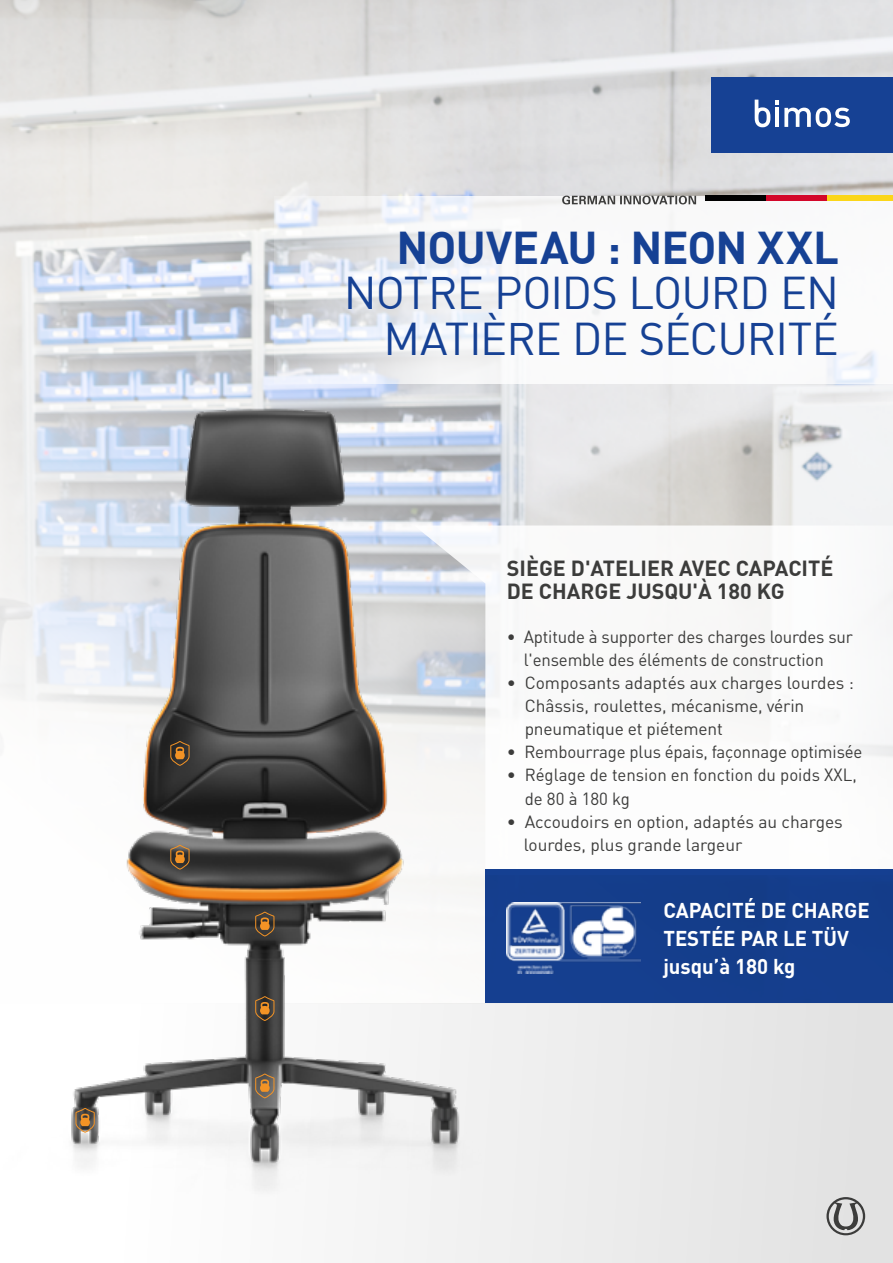
<style>
.page{position:relative;width:893px;height:1263px;background:#fff}
.page>*{position:absolute;margin:0;border:0;box-sizing:border-box;transform-origin:0 0}
.t1{font:45px/45px "DIN";letter-spacing:-.02em;color:#164194;text-align:right}
.t2{font:700 45px "DIN";letter-spacing:-.02em;color:#164194}
.t3{font:700 21.45px/23.7px "DIN";color:#3c3c3b}
.t4{font:700 21px/27.6px "DIN";color:#fff}
.t5{font:17.4px/23.1px "DIN";letter-spacing:-.01em;color:#3c3c3b}
</style>
<div class="page">
<img style="left:0;top:0;width:893px;height:525px">
<div style="left:0;top:1003px;width:893px;height:260px;background:linear-gradient(to right,#fff,#e1e1e1)"></div>
<img style="left:0;top:399px;width:554px;height:821px">
<svg style="left:170px;top:741px;width:20px;height:25px"></svg>
<svg style="left:170px;top:844px;width:20px;height:26px"></svg>
<svg style="left:255px;top:911px;width:20px;height:26px"></svg>
<svg style="left:255px;top:996px;width:20px;height:25px"></svg>
<svg style="left:255px;top:1073px;width:20px;height:25px"></svg>
<svg style="left:75px;top:1107px;width:20px;height:26px"></svg>
<svg style="left:274px;top:196px;width:619px;height:188px"></svg>
<svg style="left:414px;top:525px;width:479px;height:350px"></svg>
<div style="left:705px;top:196px;width:61px;height:5px;background:#000"></div>
<div style="left:766px;top:196px;width:61px;height:5px;background:#d3072a"></div>
<div style="left:827px;top:196px;width:66px;height:5px;background:#fbd619"></div>
<svg style="left:562px;top:196px;width:134px;height:8px"></svg>
<div style="left:485px;top:869px;width:408px;height:134px;background:#153e8c"></div>
<img style="left:507px;top:902px;width:134px;height:71px">
<div style="left:711px;top:77px;width:182px;height:76px;background:#164194"></div>
<svg style="left:755px;top:100px;width:95px;height:27px"></svg>
<svg style="left:826px;top:1197px;width:39px;height:38px"></svg>
<h1 class="t2" style="left:396px;top:219px;width:444px">NOUVEAU : NEON XXL</h1>
<h1 class="t1" style="left:344px;top:270px;width:497px">NOTRE POIDS LOURD EN<br>MATIÈRE DE SÉCURITÉ</h1>
<p class="t3" style="left:507px;top:555px;width:328px">SIÈGE D'ATELIER AVEC CAPACITÉ<br>DE CHARGE JUSQU'À 180 KG</p>
<p class="t5" style="left:524px;top:625px;width:331px;text-indent:-17px">• Aptitude à supporter des charges lourdes sur l'ensemble des éléments de construction</p>
<p class="t5" style="left:525px;top:671px;width:331px;text-indent:-18px">• Composants adaptés aux charges lourdes :<br>Châssis, roulettes, mécanisme, vérin pneumatique et piétement</p>
<p class="t5" style="left:507px;top:740px;width:357px">• Rembourrage plus épais, façonnage optimisée</p>
<p class="t5" style="left:525px;top:763px;width:334px;text-indent:-18px">• Réglage de tension en fonction du poids XXL, de 80 à 180 kg</p>
<p class="t5" style="left:524px;top:809px;width:321px;text-indent:-17px">• Accoudoirs en option, adaptés au charges lourdes, plus grande largeur</p>
<p class="t4" style="left:663px;top:896px;width:208px">CAPACITÉ DE CHARGE<br>TESTÉE PAR LE TÜV jusqu’à 180 kg</p>
</div>
